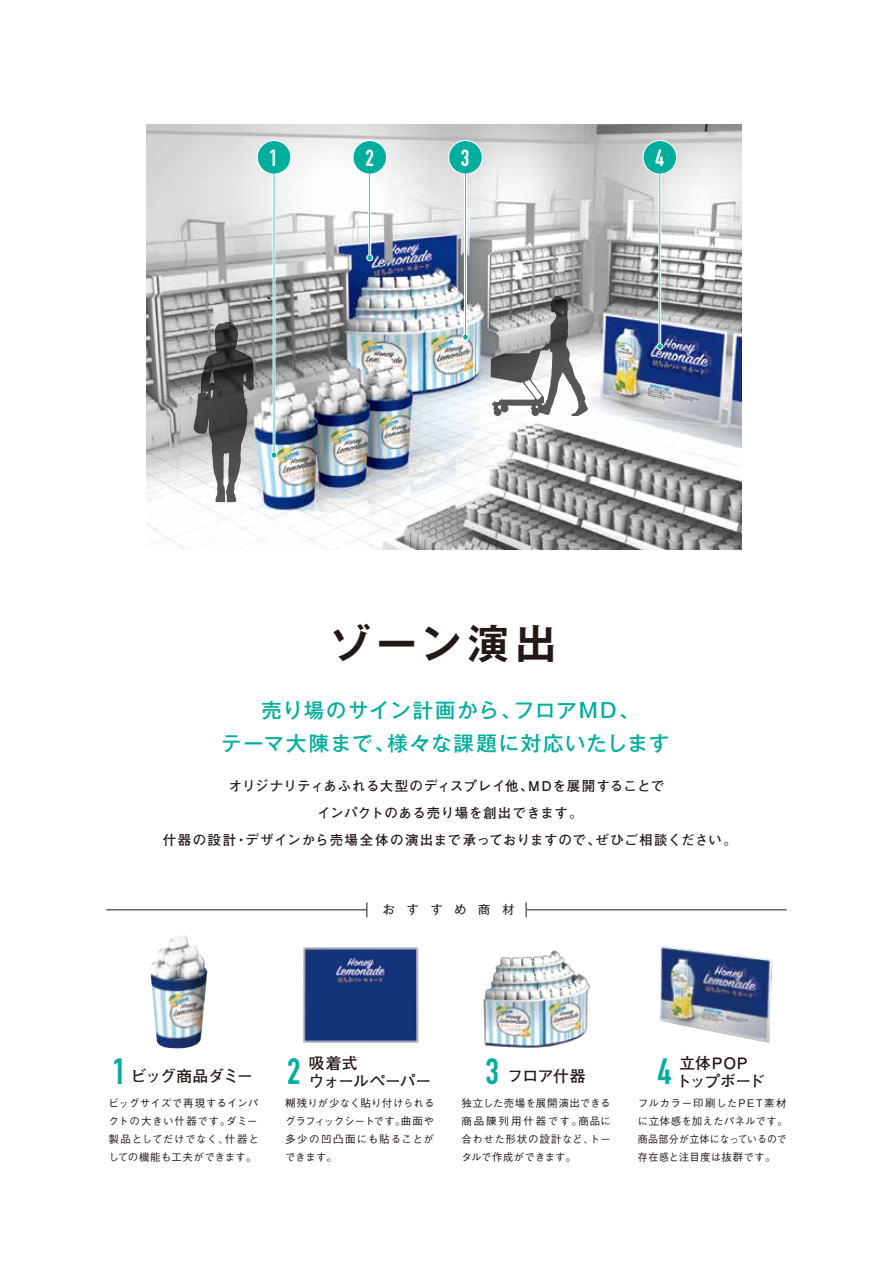
<style>
.page{position:relative;width:893px;height:1263px;background:#fff}
.page>*{position:absolute;margin:0;border:0;box-sizing:border-box;transform-origin:0 0}
.t1{font:700 40.5px "Gothic MB101 Pro De";letter-spacing:.16em;color:#221815}
.t2{font:700 36px "DIN Condensed";color:#00ae9e}
.t3{font:700 22.95px "DIN Condensed";color:#fff}
.t4{font:500 20.25px/33px "Gothic MB101 Pro";letter-spacing:.09em;color:#00ae9e;text-align:center}
.t5{font:700 15.75px/18px "Futo Go B101 Pro";letter-spacing:-.025em;color:#221815}
.t6{font:700 15.75px "Futo Go B101 Pro";letter-spacing:-.075em;color:#221815}
.t7{font:700 13.5px/27px "Futo Go B101 Pr 6 N";letter-spacing:.04em;color:#221815;text-align:center}
.t8{font:12px "Gothic MB101 Pro";letter-spacing:1em;color:#221815}
.t9{font:500 10.5px/18px "Gothic BBB Pro";letter-spacing:.035em;color:#221815;text-align:justify}
</style>
<div class="page">
<img style="left:303px;top:947px;width:116px;height:96px">
<img style="left:146px;top:124px;width:596px;height:426px">
<hr style="left:106px;top:909px;width:681px;height:1px;background:#221815">
<div style="left:367px;top:902px;width:159px;height:15px;background:#fff"></div>
<svg style="left:526px;top:902px;width:1px;height:15px"></svg>
<svg style="left:367px;top:902px;width:1px;height:15px"></svg>
<svg style="left:491px;top:296px;width:97px;height:120px"></svg>
<img style="left:151px;top:935px;width:56px;height:114px">
<img style="left:660px;top:946px;width:113px;height:97px">
<img style="left:483px;top:950px;width:107px;height:98px">
<svg style="left:352px;top:140px;width:35px;height:121px"></svg>
<svg style="left:194px;top:140px;width:97px;height:362px;background:#a8aeaf"></svg>
<img style="left:448px;top:140px;width:35px;height:201px">
<svg style="left:642px;top:140px;width:35px;height:210px;background:#9cb6bc"></svg>
<h3 class="t3" style="left:269px;top:142px;width:10px">1</h3>
<h3 class="t3" style="left:365px;top:142px;width:10px">2</h3>
<h3 class="t3" style="left:461px;top:142px;width:10px">3</h3>
<h3 class="t3" style="left:655px;top:142px;width:10px">4</h3>
<h1 class="t1" style="left:330px;top:610px;width:227px">ゾーン演出</h1>
<h3 class="t4" style="left:221px;top:691px;width:449px">売り場のサイン計画から、フロアMD、<br>テーマ大陳まで、様々な課題に対応いたします</h3>
<p class="t7" style="left:163px;top:772px;width:576px">オリジナリティあふれる大型のディスプレイ他、MDを展開することで<br>インパクトのある売り場を創出できます。<br>什器の設計・デザインから売場全体の演出まで承っておりますので、ぜひご相談ください。</p>
<p class="t8" style="left:383px;top:900px;width:133px">おすすめ商材</p>
<h2 class="t2" style="left:287px;top:1047px;width:15px">2</h2>
<h3 class="t5" style="left:309px;top:1052px;width:124px">吸着式<br>ウォールペーパー</h3>
<h2 class="t2" style="left:112px;top:1047px;width:15px">1</h2>
<h3 class="t6" style="left:131px;top:1064px;width:123px">ビッグ商品ダミー</h3>
<h2 class="t2" style="left:486px;top:1047px;width:15px">3</h2>
<h3 class="t5" style="left:507px;top:1065px;width:80px">フロア什器</h3>
<h2 class="t2" style="left:658px;top:1047px;width:15px">4</h2>
<h3 class="t5" style="left:679px;top:1052px;width:70px">立体POP</h3>
<h3 class="t5" style="left:676px;top:1070px;width:91px">トップボード</h3>
<p class="t9" style="left:109px;top:1092px;width:152px">ビッグサイズで再現するインパクトの大きい什器です。ダミー製品としてだけでなく、什器としての機能も工夫ができます。</p>
<p class="t9" style="left:285px;top:1092px;width:151px">糊残りが少なく貼り付けられるグラフィックシートです。曲面や多少の凹凸面にも貼ることができます。</p>
<p class="t9" style="left:461px;top:1092px;width:151px">独立した売場を展開演出できる商品陳列用什器です。商品に合わせた形状の設計など、トータルで作成ができます。</p>
<p class="t9" style="left:638px;top:1092px;width:152px">フルカラー印刷したPET素材に立体感を加えたパネルです。商品部分が立体になっているので存在感と注目度は抜群です。</p>
</div>
